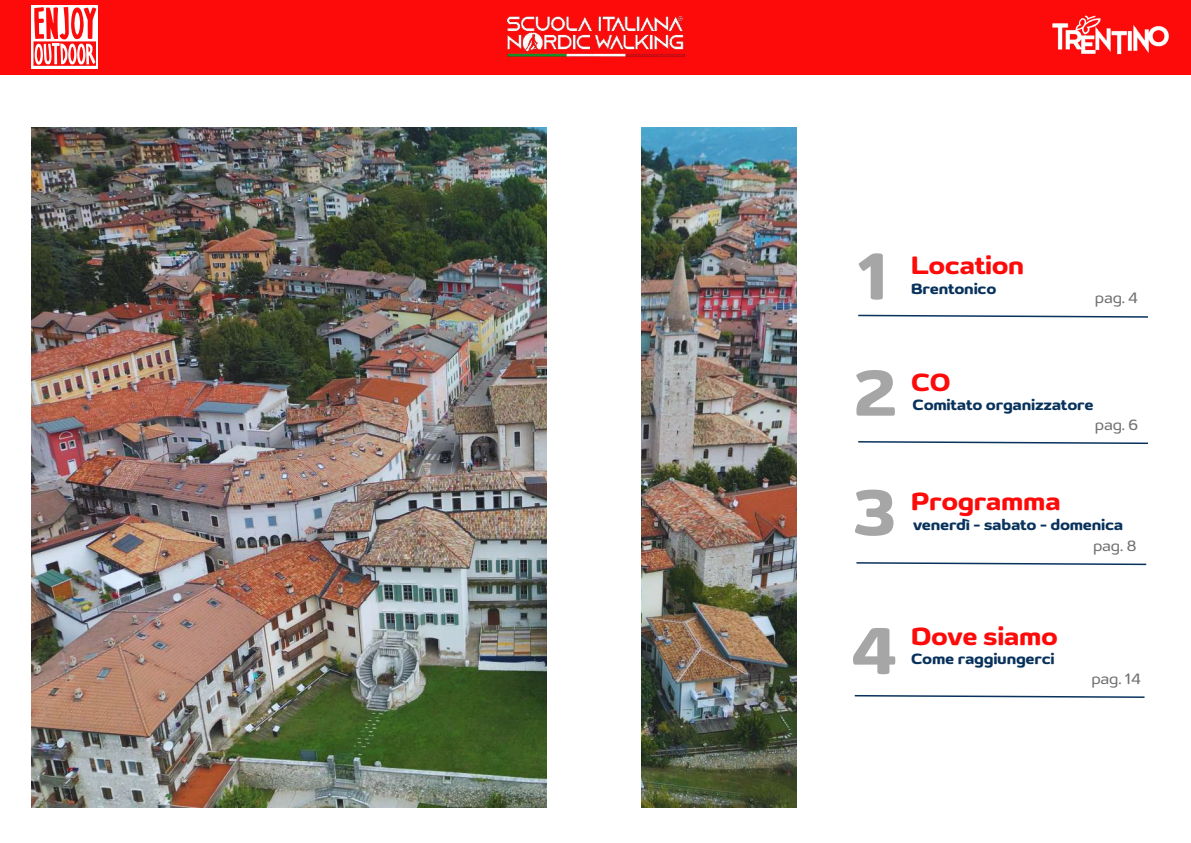
<style>
.page{position:relative;width:1191px;height:843px;background:#fff}
.page>*{position:absolute;margin:0;border:0;box-sizing:border-box;transform-origin:0 0}
.t1{font:71.4px/119.5px "Dumondi Bo SE";color:#a6a6a6}
.t2{font:27.4px "Dumondi Bo SE";letter-spacing:-.015em;color:#fd0b0b}
.t3{font:16.4px "Dumondi Bo SE";letter-spacing:-.015em;color:#08325c}
.t4{font:16.4px "Dumondi Re SE";letter-spacing:-.015em;color:#717171}
</style>
<div class="page">
<img style="left:31px;top:127px;width:765px;height:680px">
<img style="left:1037px;top:74px;width:138px;height:1px">
<svg style="left:858px;top:314px;width:290px;height:4px"></svg>
<svg style="left:858px;top:441px;width:290px;height:3px"></svg>
<svg style="left:856px;top:562px;width:291px;height:3px"></svg>
<svg style="left:854px;top:694px;width:291px;height:4px"></svg>
<div style="left:0;top:0;width:1190px;height:74px;background:#fd0b0b"></div>
<div style="left:31px;top:5px;width:67px;height:63px;background:#fff"></div>
<svg style="left:33px;top:7px;width:63px;height:62px"></svg>
<img style="left:1052px;top:15px;width:117px;height:40px">
<img style="left:506px;top:16px;width:179px;height:41px">
<div style="left:547px;top:108px;width:93px;height:719px;background:#fff"></div>
<h1 class="t1" style="left:858px;top:214px;width:37px">1</h1>
<h2 class="t2" style="left:911px;top:248px;width:115px">Location</h2>
<p class="t3" style="left:911px;top:278px;width:87px">Brentonico</p>
<p class="t4" style="left:1094px;top:288px;width:44px">pag. 4</p>
<h1 class="t1" style="left:852px;top:331px;width:47px">2<br>3</h1>
<h2 class="t2" style="left:911px;top:365px;width:41px">CO</h2>
<p class="t3" style="left:912px;top:395px;width:182px">Comitato organizzatore</p>
<h2 class="t2" style="left:911px;top:484px;width:151px">Programma</h2>
<p class="t4" style="left:1094px;top:414px;width:45px">pag. 6</p>
<p class="t3" style="left:912px;top:514px;width:212px">venerdì - sabato - domenica</p>
<p class="t4" style="left:1093px;top:535px;width:45px">pag. 8</p>
<h1 class="t1" style="left:852px;top:589px;width:46px">4</h1>
<h2 class="t2" style="left:911px;top:619px;width:148px">Dove siamo</h2>
<p class="t3" style="left:911px;top:648px;width:145px">Come raggiungerci</p>
<p class="t4" style="left:1091px;top:668px;width:51px">pag. 14</p>
</div>
